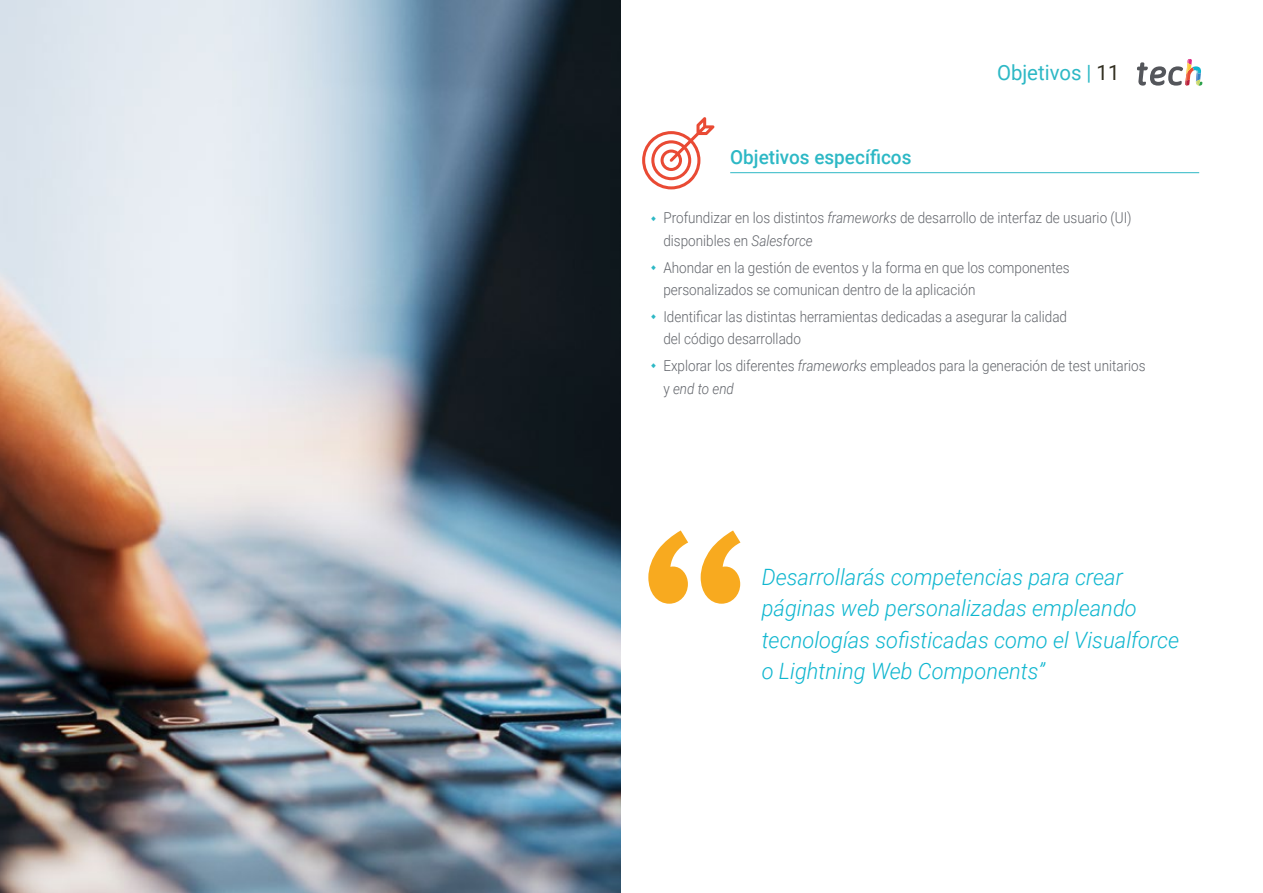
<style>
.page{position:relative;width:1263px;height:893px;background:#fff}
.page>*{position:absolute;margin:0;border:0;box-sizing:border-box;transform-origin:0 0}
.t1{font:italic 300 22.5px/31.5px "Roboto";color:#0fb6cf}
.t2{font:21px "Roboto";color:#2db8c5}
.t3{font:500 19.5px "Roboto";color:#2db8c5}
.t4{font:300 15px/22.5px "Roboto";color:#61646a;scale:.9 1}
.s1{color:#312e20}
.s2{font-style:italic}
</style>
<div class="page">
<hr style="left:730px;top:172px;width:469px;height:1px;background:#2db8c5">
<svg style="left:642px;top:117px;width:72px;height:72px"></svg>
<img style="left:0;top:0;width:621px;height:893px">
<svg style="left:648px;top:530px;width:92px;height:74px"></svg>
<svg style="left:1137px;top:59px;width:65px;height:27px"></svg>
<h3 class="t3" style="left:730px;top:144px;width:183px">Objetivos específicos</h3>
<h2 class="t2" style="left:997px;top:57px;width:124px">Objetivos | <span class="s1">11</span></h2>
<p class="t4" style="left:663px;top:206px;width:522px">Profundizar en los distintos <span class="s2">frameworks</span> de desarrollo de interfaz de usuario (UI) disponibles en <span class="s2">Salesforce</span></p>
<p class="t4" style="left:663px;top:255px;width:453px">Ahondar en la gestión de eventos y la forma en que los componentes personalizados se comunican dentro de la aplicación</p>
<p class="t4" style="left:663px;top:305px;width:450px">Identificar las distintas herramientas dedicadas a asegurar la calidad del código desarrollado</p>
<p class="t4" style="left:663px;top:354px;width:537px">Explorar los diferentes <span class="s2">frameworks</span> empleados para la generación de test unitarios y <span class="s2">end to end</span></p>
<h1 class="t1" style="left:762px;top:560px;width:419px">Desarrollarás competencias para crear páginas web personalizadas empleando tecnologías sofisticadas como el Visualforce o Lightning Web Components”</h1>
</div>
